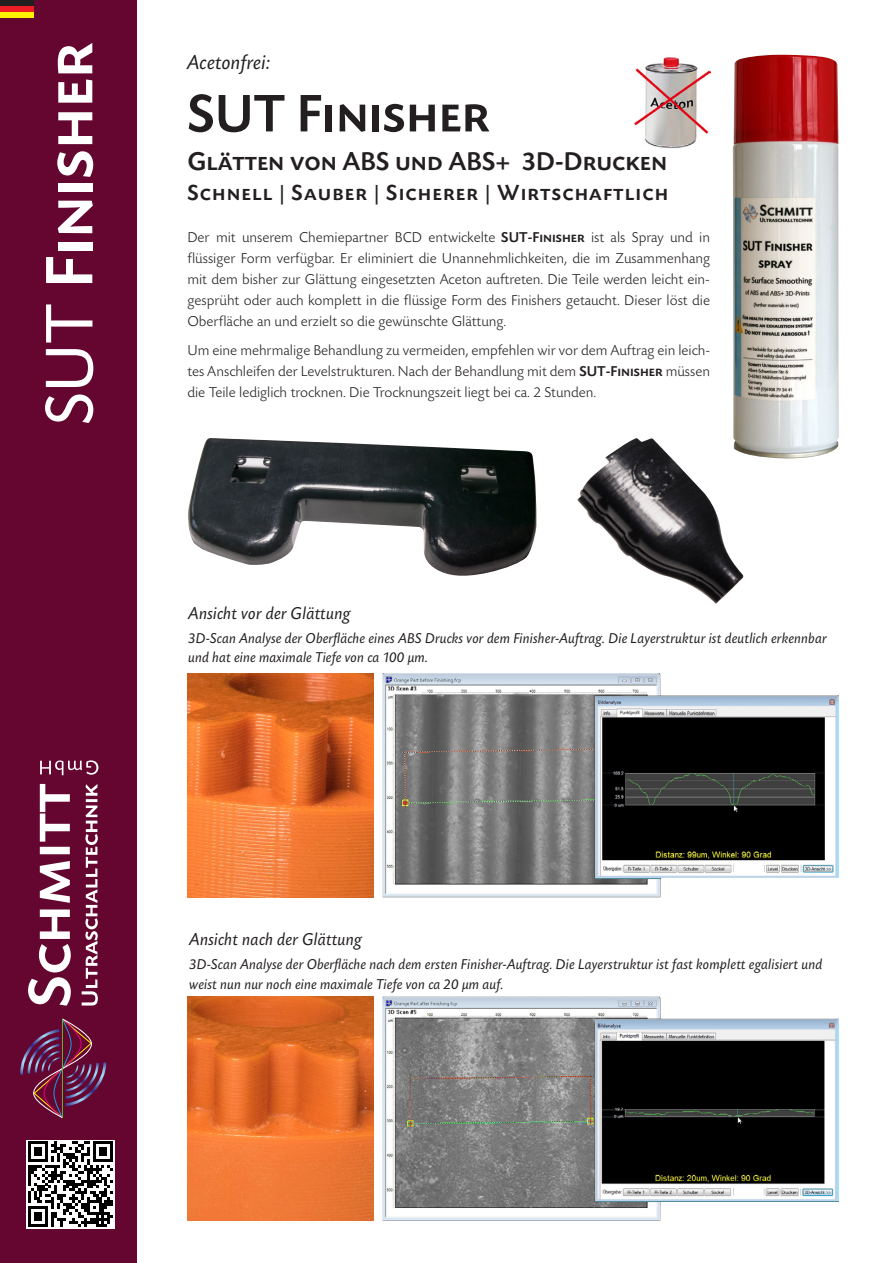
<style>
.page{position:relative;width:893px;height:1263px;background:#fff}
.page>*{position:absolute;margin:0;border:0;box-sizing:border-box;transform-origin:0 0}
.t1{font:70.5px "Today Sans BEF Medium SC";color:#fff}
.t2{font:55.5px "Today SB Caps Med";color:#231f20}
.t3{font:27px "Today SB Caps Med";color:#231f20}
.t4{font:22.95px "Today SB Caps Med";letter-spacing:.05em;color:#231f20}
.t5{font:italic 21px "Today SB";color:#231f20}
.t6{font:italic 18px "Today SB";color:#231f20}
.t7{font:300 15px/21px "Today SB";color:#231f20;text-align:justify}
.t8{font:italic 15px/19.5px "Today SB";color:#231f20}
.s1{font-family:"Today Sans BEF Reg SC"}
.s2{font-family:"Today SB";font-weight:500}
.s3{font-family:"Today SB Caps Med";font-weight:400}
</style>
<div class="page">
<img style="left:383px;top:996px;width:456px;height:225px">
<img style="left:187px;top:996px;width:187px;height:225px">
<img style="left:383px;top:673px;width:456px;height:224px">
<img style="left:187px;top:673px;width:187px;height:224px">
<img style="left:733px;top:55px;width:106px;height:403px">
<img style="left:188px;top:438px;width:349px;height:138px">
<img style="left:577px;top:438px;width:167px;height:166px">
<img style="left:634px;top:57px;width:76px;height:92px">
<div style="left:0;top:0;width:137px;height:1263px;background:#640630"></div>
<svg style="left:82px;top:784px;width:16px;height:221px"></svg>
<svg style="left:28px;top:784px;width:43px;height:222px"></svg>
<svg style="left:40px;top:760px;width:58px;height:15px"></svg>
<svg style="left:20px;top:1018px;width:86px;height:101px"></svg>
<div style="left:0;top:0;width:34px;height:6px;background:#231f20"></div>
<div style="left:0;top:6px;width:34px;height:6px;background:#ee1d23"></div>
<div style="left:0;top:12px;width:34px;height:6px;background:#fff101"></div>
<div style="left:26px;top:1140px;width:89px;height:88px;background:#fff"></div>
<svg style="left:28px;top:1141px;width:85px;height:86px"></svg>
<h1 class="t1" style="left:32px;top:425px;width:384px;rotate:-90deg"><span class="s1">SUT</span> Finisher</h1>
<h3 class="t5" style="left:187px;top:51px;width:85px">Acetonfrei:</h3>
<h2 class="t2" style="left:187px;top:84px;width:304px">SUT Finisher</h2>
<h3 class="t3" style="left:187px;top:147px;width:481px">Glätten von ABS und ABS+ <span class="s2">3D</span>-Drucken</h3>
<h3 class="t4" style="left:187px;top:181px;width:482px">Schnell | Sauber | Sicherer | Wirtschaftlich</h3>
<p class="t7" style="left:187px;top:227px;width:524px">Der mit unserem Chemiepartner BCD entwickelte <span class="s3">SUT-Finisher</span> ist als Spray und in flüssiger Form verfügbar. Er eliminiert die Unannehmlichkeiten, die im Zusammenhang mit dem bisher zur Glättung eingesetzten Aceton auftreten. Die Teile werden leicht ein&shy;gesprüht oder auch komplett in die flüssige Form des Finishers getaucht. Dieser löst die Oberfläche an und erzielt so die gewünschte Glättung.</p>
<p class="t7" style="left:187px;top:341px;width:524px">Um eine mehrmalige Behandlung zu vermeiden, empfehlen wir vor dem Auftrag ein leich&shy;tes Anschleifen der Levelstrukturen. Nach der Behandlung mit dem <span class="s3">SUT-Finisher</span> müssen die Teile lediglich trocknen. Die Trocknungszeit liegt bei ca. 2 Stunden.</p>
<p class="t6" style="left:188px;top:604px;width:164px">Ansicht vor der Glättung</p>
<p class="t8" style="left:188px;top:629px;width:640px">3D-Scan Analyse der Oberfläche eines ABS Drucks vor dem Finisher-Auftrag. Die Layerstruktur ist deutlich erkennbar und hat eine maximale Tiefe von ca 100 µm.</p>
<p class="t6" style="left:190px;top:930px;width:175px">Ansicht nach der Glättung</p>
<p class="t8" style="left:190px;top:955px;width:635px">3D-Scan Analyse der Oberfläche nach dem ersten Finisher-Auftrag. Die Layerstruktur ist fast komplett egalisiert und weist nun nur noch eine maximale Tiefe von ca 20 µm auf.</p>
</div>
